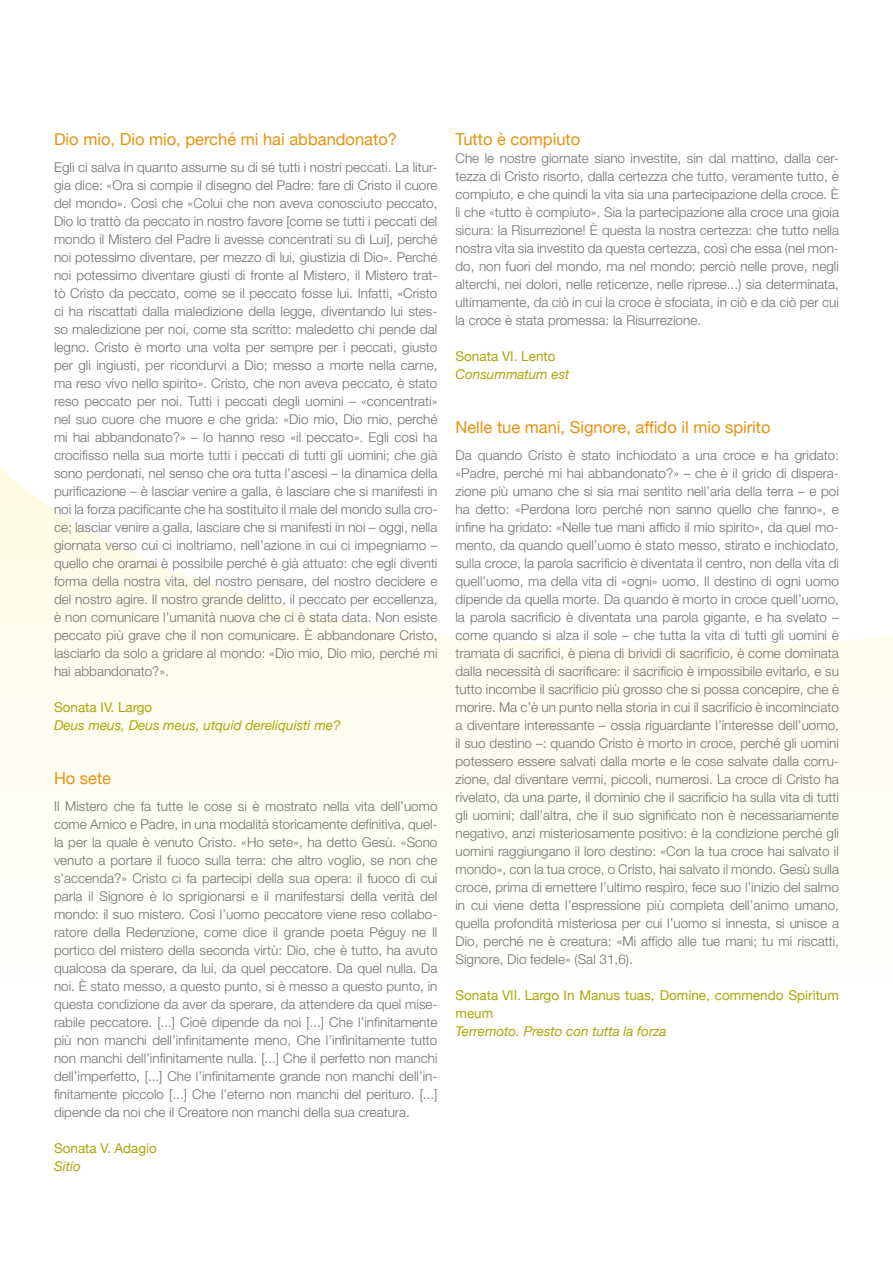
<style>
.page{position:relative;width:893px;height:1263px;background:#fff}
.page>*{position:absolute;margin:0;border:0;box-sizing:border-box;transform-origin:0 0}
.t1{font:16.5px "Helvetica Neue";color:#e59310}
.t2{font:300 13.5px/18px "Helvetica Neue";color:#70706f;text-align:justify}
.t3{font:13.5px/18px "Helvetica Neue";color:#aca60a}
.t4{font:italic 13.5px "Helvetica Neue";color:#aca60a}
</style>
<div class="page">
<svg style="left:0;top:468px;width:893px;height:348px"></svg>
<p class="t1" style="left:54px;top:128px;width:344px">Dio mio, Dio mio, perché mi hai abbandonato?</p>
<p class="t2" style="left:54px;top:158px;width:385px">Egli ci salva in quanto assume su di sé tutti i nostri peccati. La litur&shy;gia dice: «Ora si compie il disegno del Padre: fare di Cristo il cuore del mondo». Così che «Colui che non aveva conosciuto peccato, Dio lo trattò da peccato in nostro favore [come se tutti i peccati del mondo il Mistero del Padre li avesse concentrati su di Lui], perché noi potessimo diventare, per mezzo di lui, giustizia di Dio». Perché noi potessimo diventare giusti di fronte al Mistero, il Mistero trat&shy;tò Cristo da peccato, come se il peccato fosse lui. Infatti, «Cristo ci ha riscattati dalla maledizione della legge, diventando lui stes&shy;so maledizione per noi, come sta scritto: maledetto chi pende dal legno. Cristo è morto una volta per sempre per i peccati, giusto per gli ingiusti, per ricondurvi a Dio; messo a morte nella carne, ma reso vivo nello spirito». Cristo, che non aveva peccato, è stato reso peccato per noi. Tutti i peccati degli uomini – «concentrati» nel suo cuore che muore e che grida: «Dio mio, Dio mio, perché mi hai abbandonato?» – lo hanno reso «il peccato». Egli così ha crocifisso nella sua morte tutti i peccati di tutti gli uomini; che già sono perdonati, nel senso che ora tutta l’ascesi – la dinamica della purificazione – è lasciar venire a galla, è lasciare che si manifesti in noi la forza pacificante che ha sostituito il male del mondo sulla cro&shy;ce; lasciar venire a galla, lasciare che si manifesti in noi – oggi, nella giornata verso cui ci inoltriamo, nell’azione in cui ci impegniamo – quello che oramai è possibile perché è già attuato: che egli diventi forma della nostra vita, del nostro pensare, del nostro decidere e del nostro agire. Il nostro grande delitto, il peccato per eccellenza, è non comunicare l’umanità nuova che ci è stata data. Non esiste peccato più grave che il non comunicare. È abbandonare Cristo, lasciarlo da solo a gridare al mondo: «Dio mio, Dio mio, perché mi hai abbandonato?».</p>
<p class="t3" style="left:54px;top:699px;width:100px">Sonata IV. Largo</p>
<p class="t4" style="left:54px;top:716px;width:288px">Deus meus, Deus meus, utquid dereliquisti me?</p>
<p class="t1" style="left:54px;top:767px;width:59px">Ho sete</p>
<p class="t2" style="left:54px;top:797px;width:385px">Il Mistero che fa tutte le cose si è mostrato nella vita dell’uomo come Amico e Padre, in una modalità storicamente definitiva, quel&shy;la per la quale è venuto Cristo. «Ho sete», ha detto Gesù. «Sono venuto a portare il fuoco sulla terra: che altro voglio, se non che s’accenda?» Cristo ci fa partecipi della sua opera: il fuoco di cui parla il Signore è lo sprigionarsi e il manifestarsi della verità del mondo: il suo mistero. Così l’uomo peccatore viene reso collabo&shy;ratore della Redenzione, come dice il grande poeta Péguy ne Il portico del mistero della seconda virtù: Dio, che è tutto, ha avuto qualcosa da sperare, da lui, da quel peccatore. Da quel nulla. Da noi. È stato messo, a questo punto, si è messo a questo punto, in questa condizione da aver da sperare, da attendere da quel mise&shy;rabile peccatore. [...] Cioè dipende da noi [...] Che l’infinitamente più non manchi dell’infinitamente meno, Che l’infinitamente tutto non manchi dell’infinitamente nulla. [...] Che il perfetto non manchi dell’imperfetto, [...] Che l’infinitamente grande non manchi dell’in&shy;finitamente piccolo [...] Che l’eterno non manchi del perituro. [...] dipende da noi che il Creatore non manchi della sua creatura.</p>
<p class="t3" style="left:54px;top:1140px;width:105px">Sonata V. Adagio</p>
<p class="t4" style="left:54px;top:1157px;width:28px">Sitio</p>
<p class="t1" style="left:455px;top:128px;width:126px">Tutto è compiuto</p>
<p class="t2" style="left:455px;top:149px;width:385px">Che le nostre giornate siano investite, sin dal mattino, dalla cer&shy;tezza di Cristo risorto, dalla certezza che tutto, veramente tutto, è compiuto, e che quindi la vita sia una partecipazione della croce. È lì che «tutto è compiuto». Sia la partecipazione alla croce una gioia sicura: la Risurrezione! È questa la nostra certezza: che tutto nella nostra vita sia investito da questa certezza, così che essa (nel mon&shy;do, non fuori del mondo, ma nel mondo: perciò nelle prove, negli alterchi, nei dolori, nelle reticenze, nelle riprese...) sia determinata, ultimamente, da ciò in cui la croce è sfociata, in ciò e da ciò per cui la croce è stata promessa: la Risurrezione.</p>
<p class="t3" style="left:455px;top:348px;width:102px">Sonata VI. Lento</p>
<p class="t4" style="left:455px;top:365px;width:116px">Consummatum est</p>
<p class="t1" style="left:455px;top:416px;width:317px">Nelle tue mani, Signore, affido il mio spirito</p>
<p class="t2" style="left:455px;top:446px;width:385px">Da quando Cristo è stato inchiodato a una croce e ha gridato: «Padre, perché mi hai abbandonato?» – che è il grido di dispera&shy;zione più umano che si sia mai sentito nell’aria della terra – e poi ha detto: «Perdona loro perché non sanno quello che fanno», e infine ha gridato: «Nelle tue mani affido il mio spirito», da quel mo&shy;mento, da quando quell’uomo è stato messo, stirato e inchiodato, sulla croce, la parola sacrificio è diventata il centro, non della vita di quell’uomo, ma della vita di «ogni» uomo. Il destino di ogni uomo dipende da quella morte. Da quando è morto in croce quell’uomo, la parola sacrificio è diventata una parola gigante, e ha svelato – come quando si alza il sole – che tutta la vita di tutti gli uomini è tramata di sacrifici, è piena di brividi di sacrificio, è come dominata dalla necessità di sacrificare: il sacrificio è impossibile evitarlo, e su tutto incombe il sacrificio più grosso che si possa concepire, che è morire. Ma c’è un punto nella storia in cui il sacrificio è incominciato a diventare interessante – ossia riguardante l’interesse dell’uomo, il suo destino –: quando Cristo è morto in croce, perché gli uomini potessero essere salvati dalla morte e le cose salvate dalla corru&shy;zione, dal diventare vermi, piccoli, numerosi. La croce di Cristo ha rivelato, da una parte, il dominio che il sacrificio ha sulla vita di tutti gli uomini; dall’altra, che il suo significato non è necessariamente negativo, anzi misteriosamente positivo: è la condizione perché gli uomini raggiungano il loro destino: «Con la tua croce hai salvato il mondo», con la tua croce, o Cristo, hai salvato il mondo. Gesù sulla croce, prima di emettere l’ultimo respiro, fece suo l’inizio del salmo in cui viene detta l’espressione più completa dell’animo umano, quella profondità misteriosa per cui l’uomo si innesta, si unisce a Dio, perché ne è creatura: «Mi affido alle tue mani; tu mi riscatti, Signore, Dio fedele» (Sal 31,6).</p>
<p class="t3" style="left:455px;top:987px;width:385px">Sonata VII. Largo In Manus tuas, Domine, commendo Spiritum meum</p>
<p class="t4" style="left:455px;top:1022px;width:213px">Terremoto. Presto con tutta la forza</p>
</div>
